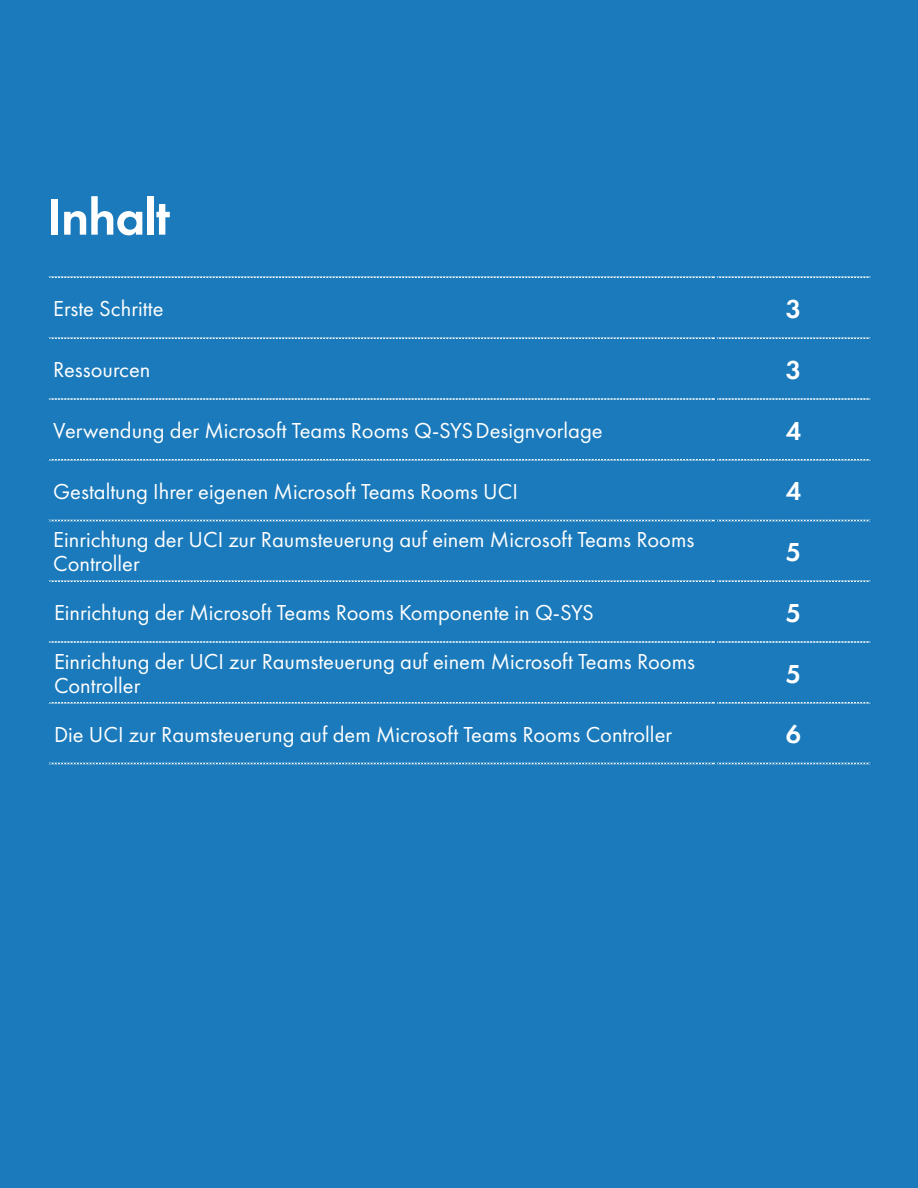
<style>
.page{position:relative;width:918px;height:1188px;background:#1b7abb}
.page>*{position:absolute;margin:0;border:0;box-sizing:border-box;transform-origin:0 0}
.t1{font:600 52.8px "Futura PT";letter-spacing:-.02em;color:#fff}
.t2{font:600 27px "Futura PT";color:#fff}
.t3{font:22.5px/24px "Futura PT";color:#fff}
</style>
<div class="page">
<svg style="left:48px;top:276px;width:824px;height:2px;background:#8dbede"></svg>
<svg style="left:48px;top:338px;width:824px;height:1px"></svg>
<svg style="left:48px;top:398px;width:824px;height:2px;background:#90bfde"></svg>
<svg style="left:48px;top:459px;width:824px;height:1px"></svg>
<svg style="left:48px;top:520px;width:824px;height:1px"></svg>
<svg style="left:48px;top:580px;width:824px;height:2px;background:#89bbdc"></svg>
<svg style="left:48px;top:641px;width:824px;height:2px;background:#90bfde"></svg>
<svg style="left:48px;top:702px;width:824px;height:2px;background:#89bbdc"></svg>
<svg style="left:48px;top:763px;width:824px;height:1px"></svg>
<h1 class="t1" style="left:47px;top:184px;width:124px">Inhalt</h1>
<p class="t3" style="left:53px;top:297px;width:112px">Erste Schritte</p>
<p class="t2" style="left:786px;top:292px;width:17px">3</p>
<p class="t3" style="left:53px;top:358px;width:99px">Ressourcen</p>
<p class="t2" style="left:786px;top:353px;width:17px">3</p>
<p class="t3" style="left:53px;top:418px;width:551px">Verwendung der Microsoft Teams Rooms Q-SYSDesignvorlage</p>
<p class="t2" style="left:786px;top:414px;width:17px">4</p>
<p class="t3" style="left:53px;top:479px;width:466px">Gestaltung Ihrer eigenen Microsoft Teams Rooms UCI</p>
<p class="t2" style="left:786px;top:475px;width:17px">4</p>
<p class="t3" style="left:53px;top:528px;width:643px">Einrichtung der UCI zur Raumsteuerung auf einem Microsoft Teams Rooms<br>Controller</p>
<p class="t2" style="left:786px;top:535px;width:17px">5</p>
<p class="t3" style="left:54px;top:601px;width:541px">Einrichtung der Microsoft Teams Rooms Komponente in Q-SYS</p>
<p class="t2" style="left:786px;top:596px;width:17px">5</p>
<p class="t3" style="left:54px;top:649px;width:643px">Einrichtung der UCI zur Raumsteuerung auf einem Microsoft Teams Rooms<br>Controller</p>
<p class="t2" style="left:786px;top:657px;width:17px">5</p>
<p class="t3" style="left:54px;top:722px;width:620px">Die UCI zur Raumsteuerung auf dem Microsoft Teams Rooms Controller</p>
<p class="t2" style="left:786px;top:718px;width:17px">6</p>
</div>
